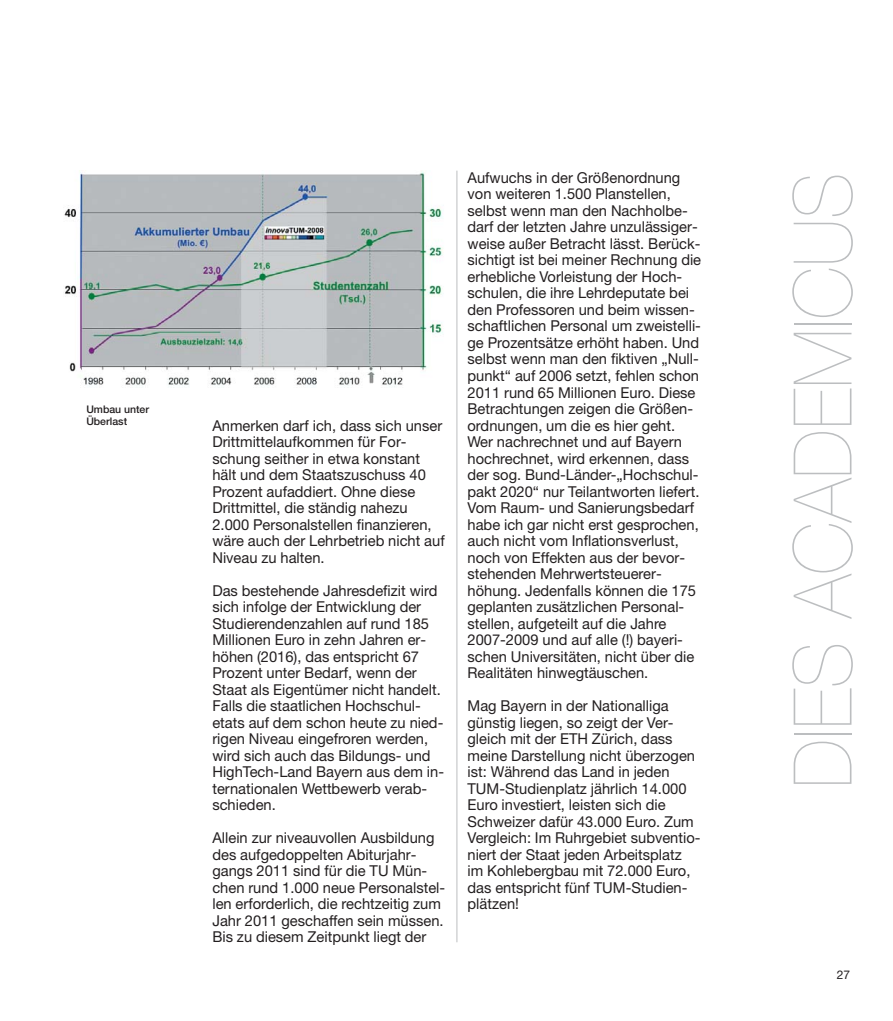
<style>
.page{position:relative;width:893px;height:1021px;background:#fff}
.page>*{position:absolute;margin:0;border:0;box-sizing:border-box;transform-origin:0 0}
.t1{font:200 81px "Helvetica Neue";color:#bcbec0;scale:.94 1}
.t2{font:15px/16.5px "Helvetica Neue LT";color:#231f20}
.t3{font:12px "Helvetica Neue";color:#231f20}
.t4{font:500 10.5px/12px "Helvetica Neue";color:#231f20}
</style>
<div class="page">
<img style="left:64px;top:171px;width:379px;height:216px">
<hr style="left:457px;top:171px;width:1px;height:771px;background:#bcbec0">
<p class="t4" style="left:86px;top:404px;width:64px">Umbau unter<br>Überlast</p>
<p class="t2" style="left:212px;top:418px;width:234px">Anmerken darf ich, dass sich unser<br>Drittmittelaufkommen für For&shy;schung seither in etwa konstant hält und dem Staatszuschuss 40<br>Prozent aufaddiert. Ohne diese<br>Drittmittel, die ständig nahezu<br>2.000 Personalstellen finanzieren, wäre auch der Lehrbetrieb nicht auf<br>Niveau zu halten.</p>
<p class="t2" style="left:212px;top:583px;width:233px">Das bestehende Jahresdefizit wird sich infolge der Entwicklung der<br>Studierendenzahlen auf rund 185<br>Millionen Euro in zehn Jahren er&shy;höhen (2016), das entspricht 67<br>Prozent unter Bedarf, wenn der<br>Staat als Eigentümer nicht handelt.<br>Falls die staatlichen Hochschul&shy;etats auf dem schon heute zu nied&shy;rigen Niveau eingefroren werden, wird sich auch das Bildungs- und<br>HighTech-Land Bayern aus dem in&shy;ternationalen Wettbewerb verab&shy;schieden.</p>
<p class="t2" style="left:212px;top:830px;width:234px">Allein zur niveauvollen Ausbildung des aufgedoppelten Abiturjahr&shy;gangs 2011 sind für die TU Mün&shy;chen rund 1.000 neue Personalstel&shy;len erforderlich, die rechtzeitig zum Jahr 2011 geschaffen sein müssen.<br>Bis zu diesem Zeitpunkt liegt der</p>
<p class="t2" style="left:468px;top:170px;width:235px">Aufwuchs in der Größenordnung von weiteren 1.500 Planstellen, selbst wenn man den Nachholbe&shy;darf der letzten Jahre unzulässiger&shy;weise außer Betracht lässt. Berück&shy;sichtigt ist bei meiner Rechnung die erhebliche Vorleistung der Hoch&shy;schulen, die ihre Lehrdeputate bei den Professoren und beim wissen&shy;schaftlichen Personal um zweistelli&shy;ge Prozentsätze erhöht haben. Und selbst wenn man den fiktiven „Null&shy;punkt“ auf 2006 setzt, fehlen schon 2011 rund 65 Millionen Euro. Diese Betrachtungen zeigen die Größen&shy;ordnungen, um die es hier geht.<br>Wer nachrechnet und auf Bayern hochrechnet, wird erkennen, dass der sog. Bund-Länder-„Hochschul&shy;pakt 2020“ nur Teilantworten liefert.<br>Vom Raum- und Sanierungsbedarf habe ich gar nicht erst gesprochen, auch nicht vom Inflationsverlust, noch von Effekten aus der bevor&shy;stehenden Mehrwertsteuerer&shy;höhung. Jedenfalls können die 175 geplanten zusätzlichen Personal&shy;stellen, aufgeteilt auf die Jahre 2007-2009 und auf alle (!) bayeri&shy;schen Universitäten, nicht über die Realitäten hinwegtäuschen.</p>
<p class="t2" style="left:468px;top:698px;width:234px">Mag Bayern in der Nationalliga günstig liegen, so zeigt der Ver&shy;gleich mit der ETH Zürich, dass meine Darstellung nicht überzogen ist: Während das Land in jeden<br>TUM-Studienplatz jährlich 14.000<br>Euro investiert, leisten sich die<br>Schweizer dafür 43.000 Euro. Zum<br>Vergleich: Im Ruhrgebiet subventio&shy;niert der Staat jeden Arbeitsplatz im Kohlebergbau mit 72.000 Euro, das entspricht fünf TUM-Studien&shy;plätzen!</p>
<h1 class="t1" style="left:794px;top:788px;width:656px;rotate:-90deg">DIES ACADEMICUS</h1>
<p class="t3" style="left:837px;top:970px;width:15px">27</p>
</div>
